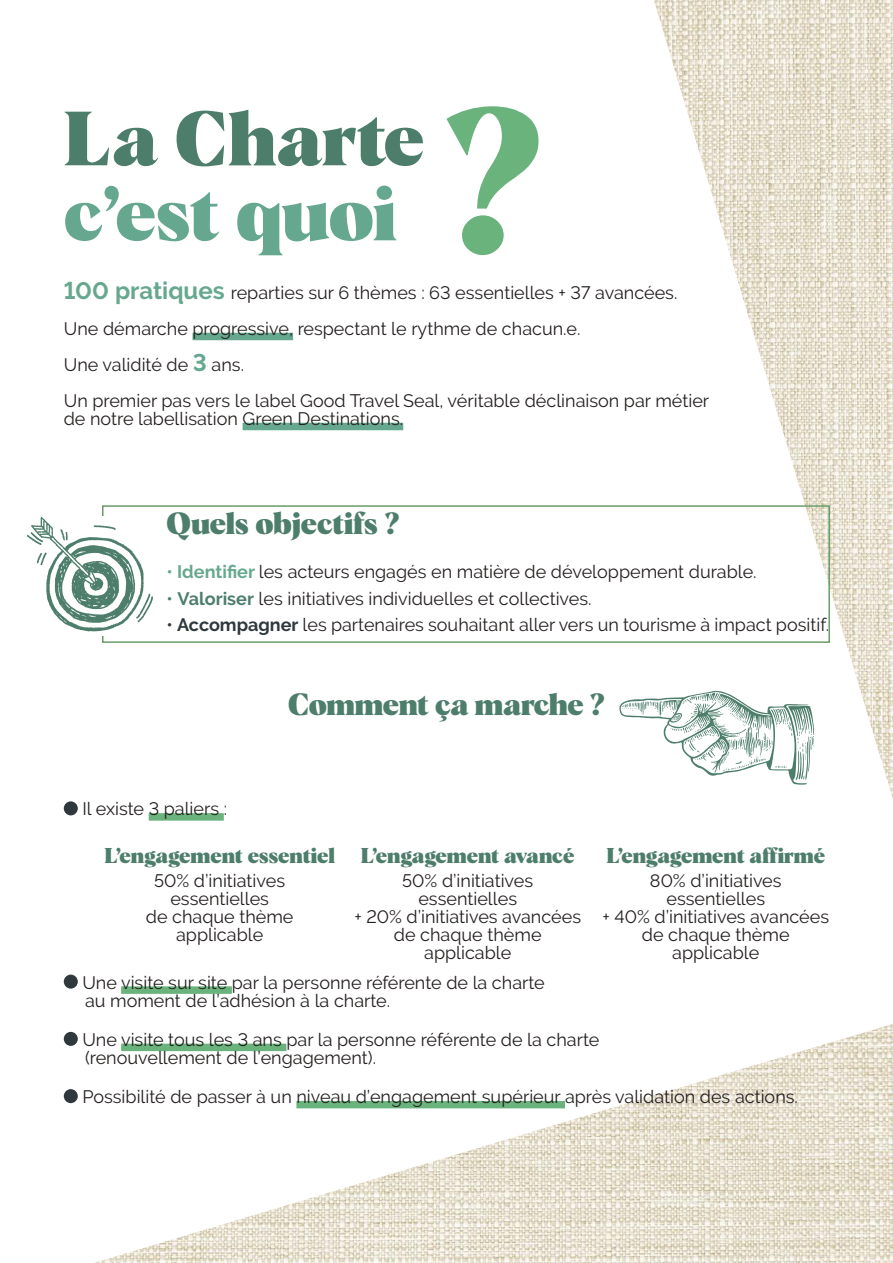
<style>
.page{position:relative;width:893px;height:1263px;background:#fff}
.page>*{position:absolute;margin:0;border:0;box-sizing:border-box;transform-origin:0 0}
.t1{font:900 75px "Albra";letter-spacing:-.01em;color:#66a88f}
.t2{font:900 75px "Albra";color:#4d7d6b}
.t3{font:900 30px "Albra";letter-spacing:-.01em;color:#4d7d6b}
.t4{font:900 21px "Albra";letter-spacing:-.005em;color:#4d7d6b}
.t5{font:18px/18px "Raleway";color:#241f1f}
.s1{font-weight:700;font-size:24px;color:#66a88f}
.s2{font-weight:500;color:#66a88f}
.s3{font-weight:700;color:#66a88f}
.s4{font-weight:500;color:#4d7d6b}
.s5{font-weight:700;color:#4d7d6b}
.s6{font-weight:500;color:#2e383d}
.s7{font-weight:700;color:#2e383d}
</style>
<div class="page">
<img style="left:654px;top:0;width:239px;height:799px">
<img style="left:94px;top:1024px;width:799px;height:239px">
<div style="left:193px;top:333px;width:100px;height:7px;background:#66a88f"></div>
<div style="left:243px;top:423px;width:160px;height:7px;background:#66a88f"></div>
<div style="left:121px;top:986px;width:111px;height:8px;background:#6bb37d"></div>
<div style="left:121px;top:1044px;width:165px;height:7px;background:#6bb37d"></div>
<div style="left:296px;top:1101px;width:269px;height:7px;background:#6bb37d"></div>
<div style="left:64px;top:974px;width:14px;height:14px;background:#2e383d;border-radius:50%"></div>
<div style="left:64px;top:1032px;width:14px;height:14px;background:#2e383d;border-radius:50%"></div>
<div style="left:64px;top:1089px;width:14px;height:14px;background:#2e383d;border-radius:50%"></div>
<svg style="left:446px;top:106px;width:92px;height:149px"></svg>
<svg style="left:619px;top:691px;width:195px;height:94px"></svg>
<div style="left:149px;top:813px;width:75px;height:8px;background:#6bb37d"></div>
<div style="left:64px;top:801px;width:14px;height:14px;background:#2e383d;border-radius:50%"></div>
<div style="left:102px;top:505px;width:728px;height:138px;border:2px solid #699c66"></div>
<div style="left:96px;top:517px;width:12px;height:119px;background:#fff"></div>
<svg style="left:27px;top:517px;width:126px;height:115px"></svg>
<h1 class="t2" style="left:64px;top:84px;width:362px">La Charte</h1>
<h1 class="t1" style="left:64px;top:159px;width:334px">c’est quoi</h1>
<p class="t5" style="left:64px;top:275px;width:647px;line-height:36px"><span class="s1">100 pratiques</span> reparties sur 6 thèmes : 63 essentielles + 37 avancées.<br>Une démarche progressive, respectant le rythme de chacun.e.<br>Une validité de <span class="s1">3</span> ans.<br>Un premier pas vers le label Good Travel Seal, véritable déclinaison par métier</p>
<p class="t5" style="left:64px;top:410px;width:341px">de notre labellisation Green Destinations.</p>
<h2 class="t3" style="left:167px;top:501px;width:234px">Quels objectifs ?</h2>
<p class="t5" style="left:167px;top:563px;width:592px"><span class="s2">•</span> <span class="s3">Identifier</span> les acteurs engagés en matière de développement durable.</p>
<p class="t5" style="left:167px;top:589px;width:427px"><span class="s4">•</span> <span class="s5">Valoriser</span> les initiatives individuelles et collectives.</p>
<p class="t5" style="left:167px;top:616px;width:664px"><span class="s6">•</span> <span class="s7">Accompagner</span> les partenaires souhaitant aller vers un tourisme à impact positif.</p>
<p class="t5" style="left:82px;top:800px;width:146px">Il existe 3 paliers :</p>
<h2 class="t3" style="left:288px;top:682px;width:318px">Comment ça marche ?</h2>
<p class="t4" style="left:105px;top:840px;width:232px">L’engagement essentiel</p>
<p class="t5" style="left:146px;top:871px;width:149px;text-align:center">50% d’initiatives essentielles<br>de chaque thème applicable</p>
<p class="t4" style="left:361px;top:840px;width:215px">L’engagement avancé</p>
<p class="t5" style="left:354px;top:871px;width:228px;text-align:center">50% d’initiatives essentielles<br>+ 20% d’initiatives avancées de chaque thème applicable</p>
<p class="t4" style="left:606px;top:840px;width:220px">L’engagement affirmé</p>
<p class="t5" style="left:602px;top:871px;width:228px;text-align:center">80% d’initiatives essentielles<br>+ 40% d’initiatives avancées de chaque thème applicable</p>
<p class="t5" style="left:82px;top:973px;width:464px">Une visite sur site par la personne référente de la charte au moment de l’adhésion à la charte.</p>
<p class="t5" style="left:82px;top:1030px;width:518px">Une visite tous les 3 ans par la personne référente de la charte (renouvellement de l’engagement).</p>
<p class="t5" style="left:82px;top:1088px;width:717px">Possibilité de passer à un niveau d’engagement supérieur après validation des actions.</p>
</div>
